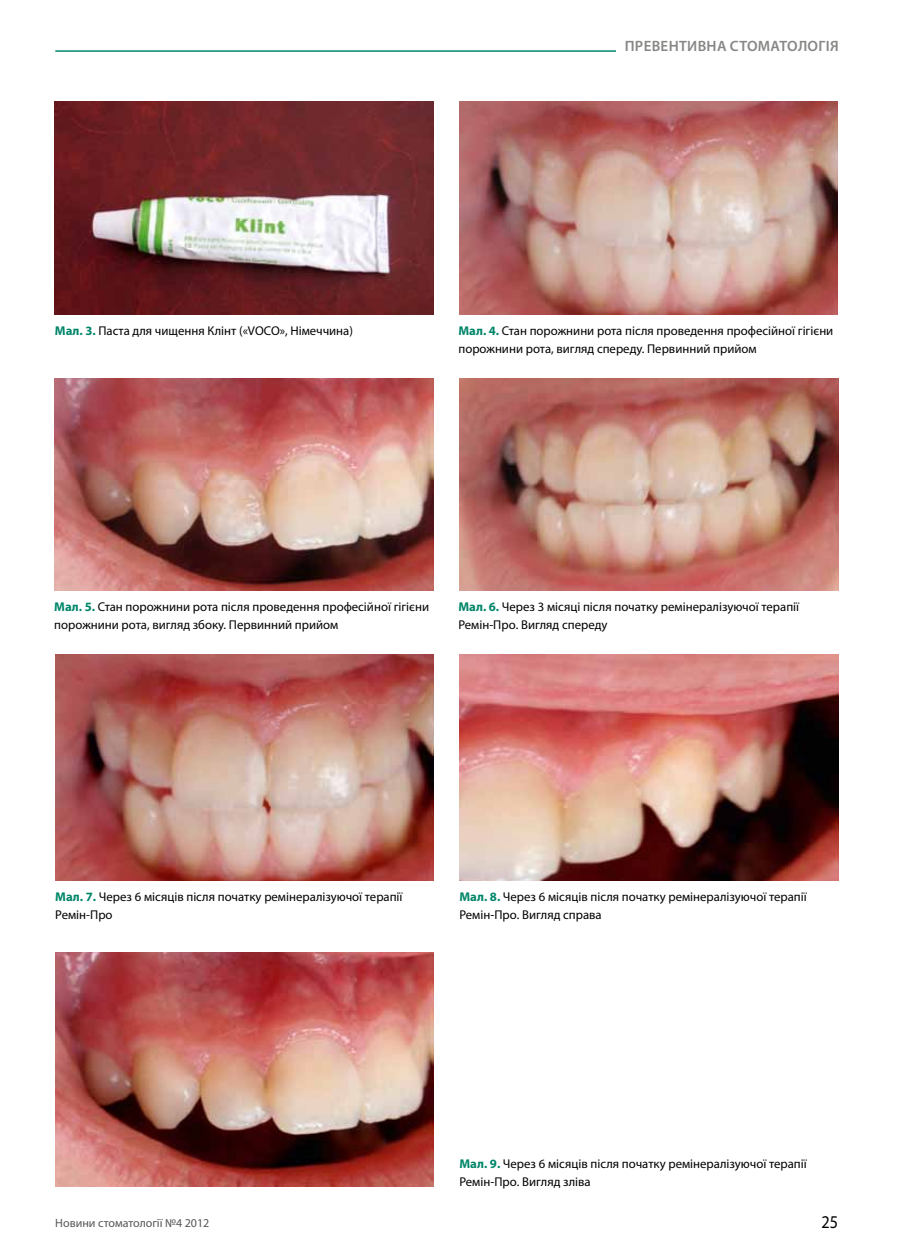
<style>
.page{position:relative;width:902px;height:1259px;background:#fff}
.page>*{position:absolute;margin:0;border:0;box-sizing:border-box;transform-origin:0 0}
.t1{font:18px "Myriad Pro";color:#000;scale:.9 1}
.t2{font:600 15px "Myriad Pro";letter-spacing:.02em;color:#878786}
.t3{font:12.75px/18px "Myriad Pro";color:#000}
.t4{font:12px "Myriad Pro";color:#565656}
.s1{font-weight:700;color:#008669}
</style>
<div class="page">
<hr style="left:55px;top:50px;width:685px;height:2px;background:#008669">
<div style="left:616px;top:40px;width:222px;height:20px;background:#fff"></div>
<img style="left:55px;top:102px;width:378px;height:212px">
<img style="left:459px;top:102px;width:378px;height:212px">
<img style="left:55px;top:378px;width:378px;height:213px">
<img style="left:459px;top:378px;width:379px;height:213px">
<img style="left:55px;top:654px;width:379px;height:226px">
<img style="left:459px;top:654px;width:379px;height:226px">
<img style="left:55px;top:952px;width:378px;height:234px">
<p class="t2" style="left:624px;top:38px;width:215px">превентивна стоматологія</p>
<p class="t3" style="left:55px;top:321px;width:299px"><span class="s1">Мал. 3.</span> Паста для чищення Клінт («VOCO», Німеччина)</p>
<p class="t3" style="left:458px;top:321px;width:376px"><span class="s1">Мал. 4.</span> Стан порожнини рота після проведення професійної гігієни порожнини рота, вигляд спереду. Первинний прийом</p>
<p class="t3" style="left:54px;top:597px;width:376px"><span class="s1">Мал. 5.</span> Стан порожнини рота після проведення професійної гігієни порожнини рота, вигляд збоку. Первинний прийом</p>
<p class="t3" style="left:458px;top:597px;width:342px"><span class="s1">Мал. 6.</span> Через 3 місяці після початку ремінералізуючої терапії<br>Ремін-Про. Вигляд спереду</p>
<p class="t3" style="left:55px;top:888px;width:349px"><span class="s1">Мал. 7.</span> Через 6 місяців після початку ремінералізуючої терапії<br>Ремін-Про</p>
<p class="t3" style="left:459px;top:888px;width:348px"><span class="s1">Мал. 8.</span> Через 6 місяців після початку ремінералізуючої терапії<br>Ремін-Про. Вигляд справа</p>
<p class="t3" style="left:459px;top:1154px;width:348px"><span class="s1">Мал. 9.</span> Через 6 місяців після початку ремінералізуючої терапії<br>Ремін-Про. Вигляд зліва</p>
<p class="t4" style="left:55px;top:1215px;width:156px">Новини стоматології №4 2012</p>
<h1 class="t1" style="left:821px;top:1211px;width:20px">25</h1>
</div>
